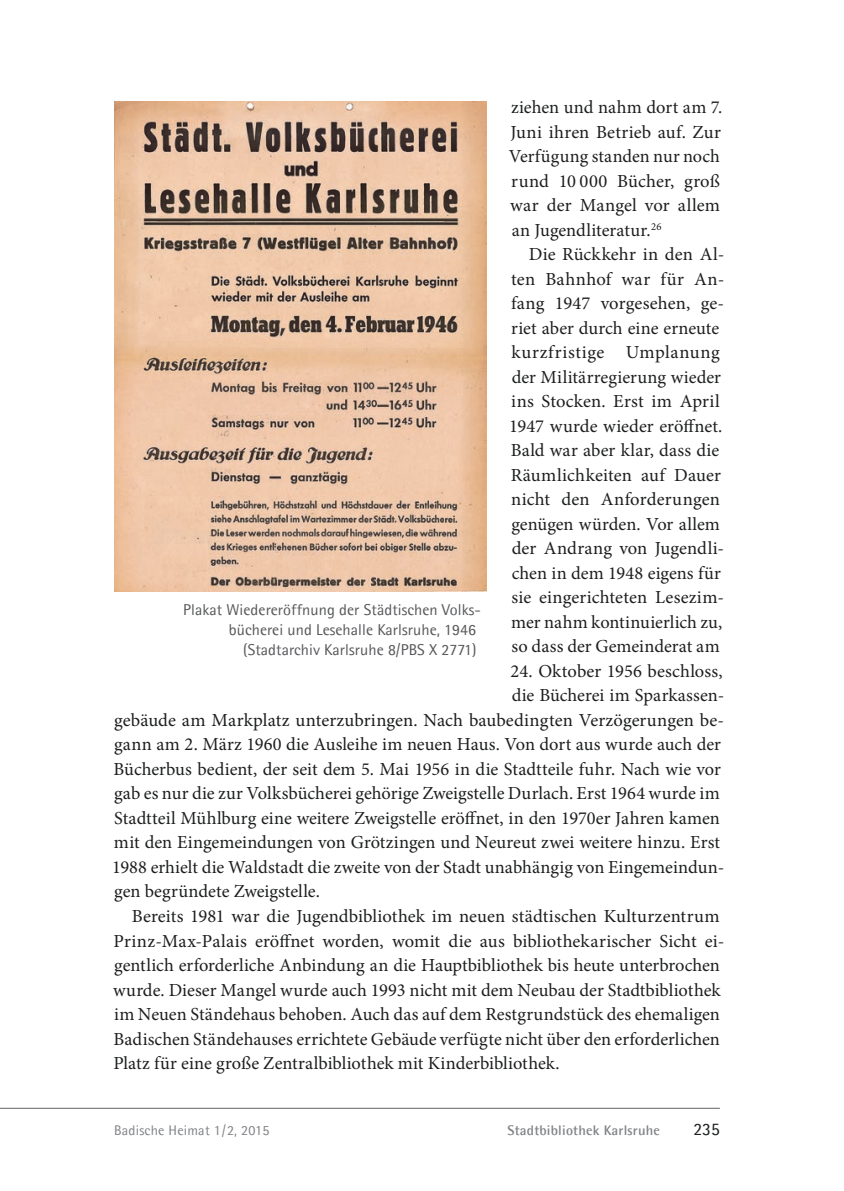
<style>
.page{position:relative;width:844px;height:1191px;background:#fff}
.page>*{position:absolute;margin:0;border:0;box-sizing:border-box;transform-origin:0 0}
.t1{font:18.38px "Minion Pro";color:#1d1e1f}
.t2{font:18.38px "Minion Pro";letter-spacing:.035em;color:#1d1e1f}
.t3{font:18.38px "Minion Pro";letter-spacing:.025em;color:#1d1e1f}
.t4{font:17.5px "Agfa Rotis Semisans";color:#1d1e1f}
.t5{font:15.75px "Agfa Rotis Semisans";letter-spacing:.005em;color:#57585a}
.t6{font:700 14px "Agfa Rotis Semisans";letter-spacing:.015em;color:#808285}
.t7{font:14px "Agfa Rotis Semisans";letter-spacing:.015em;color:#808285}
</style>
<div class="page">
<hr style="left:0;top:1108px;width:719px;height:1px;background:#636366">
<img style="left:114px;top:101px;width:372px;height:490px">
<p class="t1" style="left:511px;top:100px;width:213px">ziehen und nahm dort am 7.</p>
<p class="t1" style="left:510px;top:124px;width:212px">Juni ihren Betrieb auf. Zur</p>
<p class="t1" style="left:508px;top:149px;width:213px">Verfügung standen nur noch</p>
<p class="t1" style="left:511px;top:173px;width:210px">rund 10 000 Bücher, groß</p>
<p class="t1" style="left:510px;top:198px;width:211px">war der Mangel vor allem</p>
<p class="t1" style="left:511px;top:222px;width:151px">an Jugendliteratur.<sup>26</sup></p>
<p class="t1" style="left:529px;top:247px;width:197px">Die Rückkehr in den Al-</p>
<p class="t3" style="left:511px;top:271px;width:215px">ten Bahnhof war für An-</p>
<p class="t1" style="left:511px;top:296px;width:214px">fang 1947 vorgesehen, ge-</p>
<p class="t1" style="left:511px;top:320px;width:209px">riet aber durch eine erneute</p>
<p class="t2" style="left:511px;top:345px;width:210px">kurzfristige Umplanung</p>
<p class="t1" style="left:511px;top:369px;width:211px">der Militärregierung wieder</p>
<p class="t1" style="left:511px;top:394px;width:210px">ins Stocken. Erst im April</p>
<p class="t1" style="left:509px;top:418px;width:215px">1947 wurde wieder eröffnet.</p>
<p class="t1" style="left:510px;top:443px;width:210px">Bald war aber klar, dass die</p>
<p class="t1" style="left:510px;top:467px;width:212px">Räumlichkeiten auf Dauer</p>
<p class="t1" style="left:511px;top:492px;width:210px">nicht den Anforderungen</p>
<p class="t1" style="left:511px;top:516px;width:210px">genügen würden. Vor allem</p>
<p class="t1" style="left:511px;top:541px;width:214px">der Andrang von Jugendli-</p>
<p class="t1" style="left:511px;top:565px;width:211px">chen in dem 1948 eigens für</p>
<p class="t1" style="left:511px;top:590px;width:214px">sie eingerichteten Lesezim-</p>
<p class="t1" style="left:511px;top:614px;width:213px">mer nahm kontinuierlich zu,</p>
<p class="t1" style="left:511px;top:639px;width:210px">so dass der Gemeinderat am</p>
<p class="t1" style="left:510px;top:663px;width:214px">24. Oktober 1956 beschloss,</p>
<p class="t1" style="left:511px;top:688px;width:214px">die Bücherei im Sparkassen-</p>
<p class="t1" style="left:114px;top:712px;width:611px">gebäude am Markplatz unterzubringen. Nach baubedingten Verzögerungen be-</p>
<p class="t1" style="left:114px;top:737px;width:608px">gann am 2. März 1960 die Ausleihe im neuen Haus. Von dort aus wurde auch der</p>
<p class="t1" style="left:114px;top:761px;width:608px">Bücherbus bedient, der seit dem 5. Mai 1956 in die Stadtteile fuhr. Nach wie vor</p>
<p class="t1" style="left:114px;top:786px;width:606px">gab es nur die zur Volksbücherei gehörige Zweigstelle Durlach. Erst 1964 wurde im</p>
<p class="t1" style="left:114px;top:810px;width:607px">Stadtteil Mühlburg eine weitere Zweigstelle eröffnet, in den 1970er Jahren kamen</p>
<p class="t1" style="left:114px;top:835px;width:607px">mit den Eingemeindungen von Grötzingen und Neureut zwei weitere hinzu. Erst</p>
<p class="t1" style="left:112px;top:859px;width:613px">1988 erhielt die Waldstadt die zweite von der Stadt unabhängig von Eingemeindun-</p>
<p class="t1" style="left:114px;top:884px;width:207px">gen begründete Zweigstelle.</p>
<p class="t1" style="left:132px;top:908px;width:589px">Bereits 1981 war die Jugendbibliothek im neuen städtischen Kulturzentrum</p>
<p class="t1" style="left:113px;top:933px;width:612px">Prinz-Max-Palais eröffnet worden, womit die aus bibliothekarischer Sicht ei-</p>
<p class="t1" style="left:114px;top:957px;width:607px">gentlich erforderliche Anbindung an die Hauptbibliothek bis heute unterbrochen</p>
<p class="t1" style="left:113px;top:982px;width:609px">wurde. Dieser Mangel wurde auch 1993 nicht mit dem Neubau der Stadtbibliothek</p>
<p class="t1" style="left:114px;top:1006px;width:607px">im Neuen Ständehaus behoben. Auch das auf dem Restgrundstück des ehemaligen</p>
<p class="t1" style="left:114px;top:1031px;width:607px">Badischen Ständehauses errichtete Gebäude verfügte nicht über den erforderlichen</p>
<p class="t1" style="left:113px;top:1055px;width:447px">Platz für eine große Zentralbibliothek mit Kinderbibliothek.</p>
<p class="t5" style="left:183px;top:600px;width:299px">Plakat Wiedereröffnung der Städtischen Volks-</p>
<p class="t5" style="left:229px;top:620px;width:249px">bücherei und Lesehalle Karlsruhe, 1946</p>
<p class="t5" style="left:243px;top:640px;width:235px">(Stadtarchiv Karlsruhe 8/PBS X 2771)</p>
<p class="t7" style="left:114px;top:1121px;width:157px">Badische Heimat 1 / 2, 2015</p>
<p class="t6" style="left:507px;top:1121px;width:154px">Stadtbibliothek Karlsruhe</p>
<p class="t4" style="left:693px;top:1118px;width:28px">235</p>
</div>
